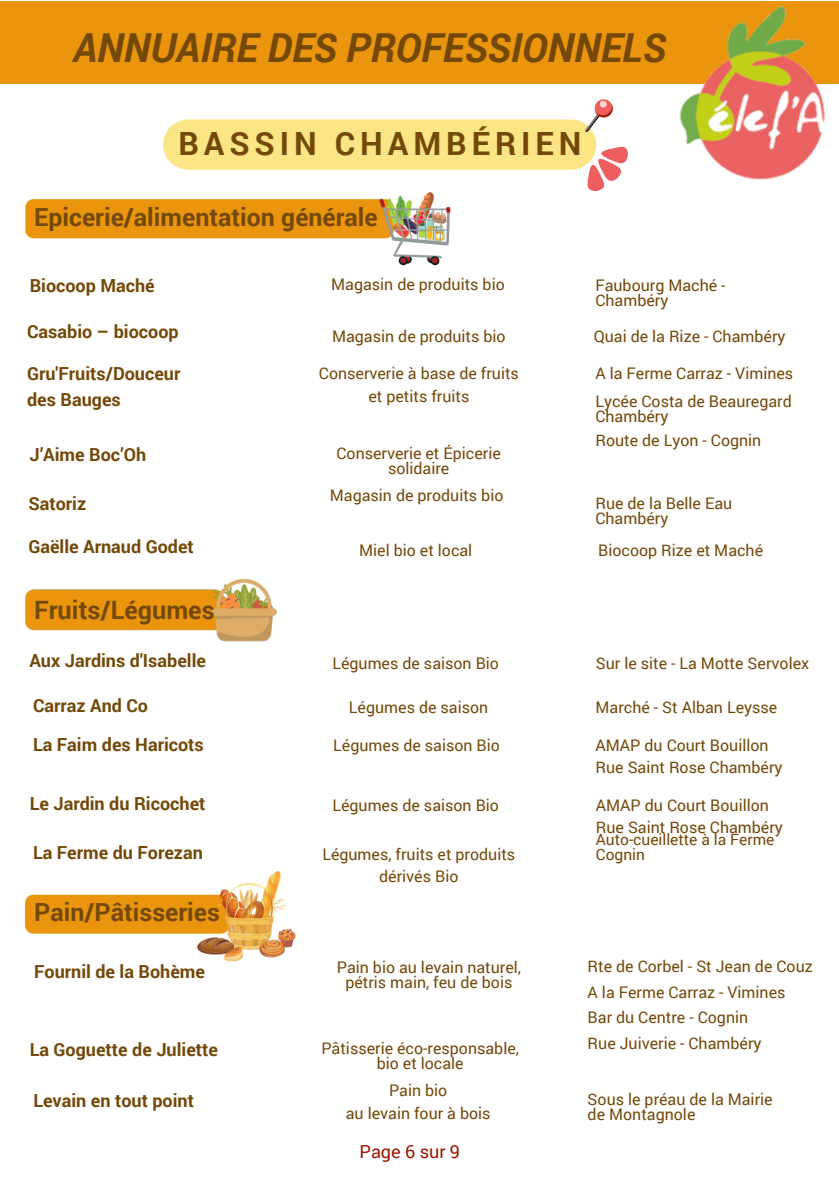
<style>
.page{position:relative;width:839px;height:1191px;background:#fff}
.page>*{position:absolute;margin:0;border:0;box-sizing:border-box;transform-origin:0 0}
.t1{font:italic 700 40px "Roboto";color:#744908}
.t2{font:700 32px "Roboto";letter-spacing:.155em;color:#744908}
.t3{font:700 25.2px "Roboto";color:#744908}
.t4{font:700 25px "Roboto";color:#744908}
.t5{font:700 18px/25.6px "Roboto";color:#744908}
.t6{font:18px "Roboto";color:#9e1600}
.t7{font:16px/15px "Roboto";color:#744908}
.t8{font:15.6px/15px "Roboto";color:#744908}
</style>
<div class="page">
<div style="left:0;top:1px;width:838px;height:82px;background:#ea950d"></div>
<img style="left:673px;top:5px;width:165px;height:175px">
<img style="left:25px;top:578px;width:252px;height:64px">
<img style="left:25px;top:871px;width:271px;height:91px">
<img style="left:25px;top:192px;width:426px;height:74px">
<svg style="left:163px;top:99px;width:465px;height:92px"></svg>
<p class="t1" style="left:73px;top:21px;width:594px">ANNUAIRE DES PROFESSIONNELS</p>
<h1 class="t2" style="left:178px;top:121px;width:404px">BASSIN CHAMBÉRIEN</h1>
<p class="t4" style="left:34px;top:200px;width:345px">Epicerie/alimentation générale</p>
<h2 class="t5" style="left:30px;top:273px;width:127px">Biocoop Maché</h2>
<p class="t5" style="left:27px;top:319px;width:153px">Casabio – biocoop</p>
<p class="t5" style="left:27px;top:361px;width:155px">Gru'Fruits/Douceur des Bauges</p>
<h3 class="t5" style="left:29px;top:441px;width:118px">J’Aime Boc’Oh</h3>
<h4 class="t5" style="left:28px;top:490px;width:59px">Satoriz</h4>
<h4 class="t5" style="left:28px;top:533px;width:167px">Gaëlle Arnaud Godet</h4>
<p class="t3" style="left:34px;top:592px;width:182px">Fruits/Légumes</p>
<p class="t5" style="left:29px;top:648px;width:178px">Aux Jardins d'Isabelle</p>
<p class="t5" style="left:33px;top:686px;width:172px;line-height:39px">Carraz And Co<br>La Faim des Haricots</p>
<p class="t5" style="left:30px;top:790px;width:177px">Le Jardin du Ricochet</p>
<h4 class="t5" style="left:33px;top:839px;width:171px">La Ferme du Forezan</h4>
<p class="t4" style="left:34px;top:895px;width:187px">Pain/Pâtisseries</p>
<p class="t5" style="left:34px;top:959px;width:172px">Fournil de la Bohème</p>
<h4 class="t5" style="left:30px;top:1036px;width:190px">La Goguette de Juliette</h4>
<h4 class="t5" style="left:33px;top:1087px;width:162px">Levain en tout point</h4>
<p class="t7" style="left:331px;top:277px;width:175px">Magasin de produits bio</p>
<p class="t7" style="left:332px;top:328px;width:175px">Magasin de produits bio</p>
<p class="t7" style="left:319px;top:365px;width:201px">Conserverie à base de fruits</p>
<h3 class="t7" style="left:368px;top:388px;width:102px">et petits fruits</h3>
<p class="t7" style="left:336px;top:445px;width:166px;text-align:center">Conserverie et Épicerie solidaire</p>
<p class="t7" style="left:330px;top:487px;width:175px">Magasin de produits bio</p>
<p class="t7" style="left:359px;top:542px;width:115px">Miel bio et local</p>
<p class="t7" style="left:332px;top:656px;width:168px">Légumes de saison Bio</p>
<p class="t7" style="left:349px;top:700px;width:141px">Légumes de saison</p>
<p class="t7" style="left:333px;top:737px;width:168px">Légumes de saison Bio</p>
<p class="t7" style="left:332px;top:797px;width:168px">Légumes de saison Bio</p>
<p class="t7" style="left:322px;top:846px;width:194px">Légumes, fruits et produits</p>
<p class="t7" style="left:379px;top:868px;width:81px">dérivés Bio</p>
<h4 class="t7" style="left:337px;top:960px;width:186px;text-align:center">Pain bio au levain naturel, pétris main, feu de bois</h4>
<h4 class="t7" style="left:321px;top:1040px;width:199px;text-align:center">Pâtisserie éco-responsable, bio et locale</h4>
<p class="t7" style="left:389px;top:1082px;width:60px">Pain bio</p>
<p class="t7" style="left:346px;top:1105px;width:146px">au levain four à bois</p>
<p class="t6" style="left:359px;top:1139px;width:102px">Page 6 sur 9</p>
<h4 class="t7" style="left:595px;top:277px;width:132px">Faubourg Maché -<br>Chambéry</h4>
<p class="t7" style="left:594px;top:328px;width:193px">Quai de la Rize - Chambéry</p>
<h4 class="t7" style="left:595px;top:365px;width:199px">A la Ferme Carraz - Vimines</h4>
<p class="t7" style="left:595px;top:394px;width:198px">Lycée Costa de Beauregard</p>
<h3 class="t7" style="left:595px;top:409px;width:75px">Chambéry</h3>
<h4 class="t7" style="left:595px;top:433px;width:167px">Route de Lyon - Cognin</h4>
<p class="t7" style="left:595px;top:496px;width:138px">Rue de la Belle Eau<br>Chambéry</p>
<p class="t7" style="left:598px;top:542px;width:166px">Biocoop Rize et Maché</p>
<p class="t7" style="left:596px;top:655px;width:215px">Sur le site - La Motte Servolex</p>
<p class="t7" style="left:595px;top:700px;width:183px">Marché - St Alban Leysse</p>
<p class="t7" style="left:595px;top:737px;width:175px">AMAP du Court Bouillon</p>
<p class="t7" style="left:595px;top:760px;width:188px">Rue Saint Rose Chambéry</p>
<h4 class="t7" style="left:596px;top:797px;width:175px">AMAP du Court Bouillon</h4>
<h4 class="t7" style="left:596px;top:820px;width:188px">Rue Saint Rose Chambéry</h4>
<p class="t8" style="left:596px;top:832px;width:180px">Auto-cueillette à la Ferme<br>Cognin</p>
<p class="t7" style="left:587px;top:953px;width:227px;line-height:25.6px">Rte de Corbel - St Jean de Couz<br>A la Ferme Carraz - Vimines<br>Bar du Centre - Cognin<br>Rue Juiverie - Chambéry</p>
<p class="t7" style="left:587px;top:1091px;width:186px">Sous le préau de la Mairie de Montagnole</p>
</div>
